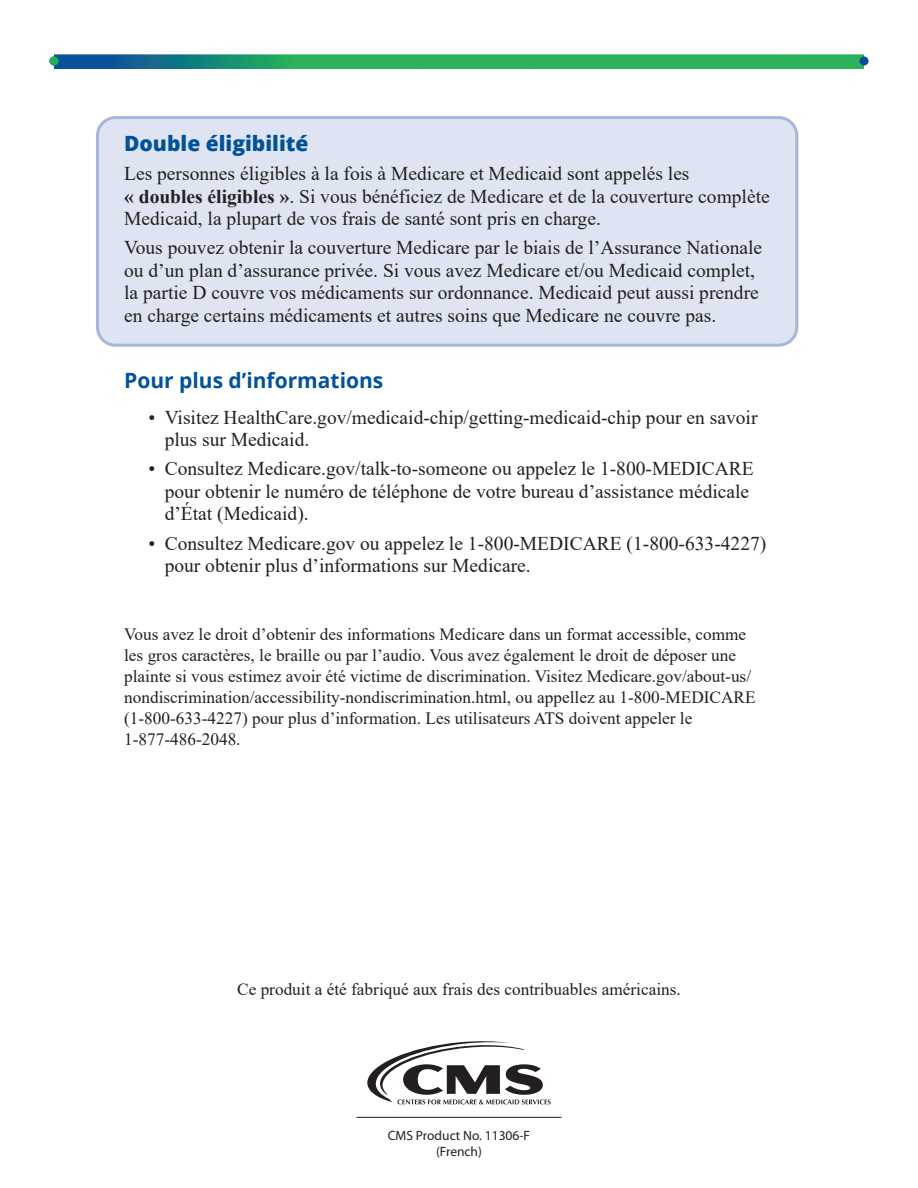
<style>
.page{position:relative;width:918px;height:1188px;background:#fff}
.page>*{position:absolute;margin:0;border:0;box-sizing:border-box;transform-origin:0 0}
.t1{font:700 21px "Open Sans";color:#01529a}
.t2{font:800 21px "Open Sans";color:#01529a}
.Text{font:19.5px/22.5px "Times New Roman";color:#231f20}
.Text_-_notes{font:17.25px/21px "Times New Roman";color:#231f20}
.Text-2{font:17.25px "Times New Roman";color:#231f20}
.Fact_Sheet_Product_N{font:13.5px/16.2px "Myriad Pro";color:#231f20;text-align:center}
.s1{font-weight:700}
</style>
<div class="page">
<hr style="left:356px;top:1117px;width:206px;height:1px;background:#231f20">
<svg style="left:367px;top:1041px;width:184px;height:63px"></svg>
<img style="left:54px;top:54px;width:810px;height:14px">
<svg style="left:859px;top:56px;width:10px;height:10px"></svg>
<svg style="left:49px;top:56px;width:10px;height:10px"></svg>
<div style="left:98px;top:118px;width:699px;height:227px;background:#dee4f1;border-radius:18px"></div>
<div style="left:96px;top:116px;width:702px;height:231px;border:3px solid #a8b6d9;border-radius:18px"></div>
<h2 class="t2" style="left:124px;top:127px;width:186px">Double éligibilité</h2>
<p class="Text" style="left:124px;top:162px;width:647px">Les personnes éligibles à la fois à Medicare et Medicaid sont appelés les<br><span class="s1">« doubles éligibles »</span>. Si vous bénéficiez de Medicare et de la couverture complète<br>Medicaid, la plupart de vos frais de santé sont pris en charge.</p>
<p class="Text" style="left:124px;top:236px;width:640px">Vous pouvez obtenir la couverture Medicare par le biais de l’Assurance Nationale ou d’un plan d’assurance privée. Si vous avez Medicare et/ou Medicaid complet, la partie D couvre vos médicaments sur ordonnance. Medicaid peut aussi prendre en charge certains médicaments et autres soins que Medicare ne couvre pas.</p>
<h2 class="t1" style="left:124px;top:365px;width:261px">Pour plus d’informations</h2>
<p class="Text" style="left:165px;top:405px;width:594px;text-indent:-16px">• Visitez HealthCare.gov/medicaid-chip/getting-medicaid-chip pour en savoir plus sur Medicaid.</p>
<p class="Text" style="left:165px;top:457px;width:591px;text-indent:-16px">• Consultez Medicare.gov/talk-to-someone ou appelez le 1-800-MEDICARE pour obtenir le numéro de téléphone de votre bureau d’assistance médicale d’État (Medicaid).</p>
<p class="Text" style="left:165px;top:531px;width:603px;text-indent:-16px">• Consultez Medicare.gov ou appelez le 1-800-MEDICARE (1-800-633-4227) pour obtenir plus d’informations sur Medicare.</p>
<p class="Text_-_notes" style="left:124px;top:624px;width:633px">Vous avez le droit d’obtenir des informations Medicare dans un format accessible, comme les gros caractères, le braille ou par l’audio. Vous avez également le droit de déposer une plainte si vous estimez avoir été victime de discrimination. Visitez Medicare.gov/about-us/ nondiscrimination/accessibility-nondiscrimination.html, ou appellez au 1-800-MEDICARE (1-800-633-4227) pour plus d’information. Les utilisateurs ATS doivent appeler le 1-877-486-2048.</p>
<p class="Text-2" style="left:237px;top:977px;width:445px">Ce produit a été fabriqué aux frais des contribuables américains.</p>
<p class="Fact_Sheet_Product_N" style="left:388px;top:1127px;width:144px">CMS Product No. 11306-F (French)</p>
</div>
